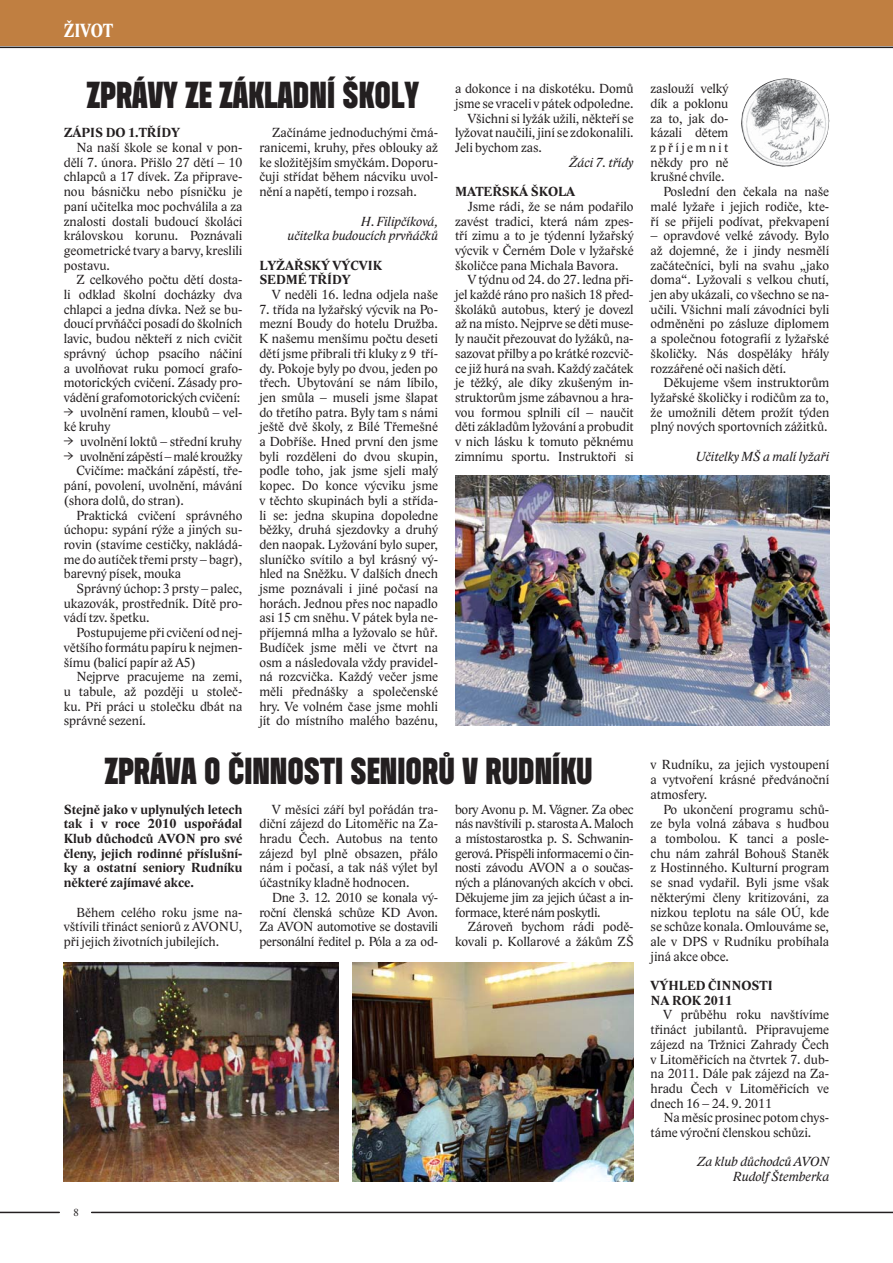
<style>
.page{position:relative;width:893px;height:1263px;background:#fff}
.page>*{position:absolute;margin:0;border:0;box-sizing:border-box;transform-origin:0 0}
.t1{font:37.5px "Header 15";color:#231f20}
.t2{font:700 19.5px "Lido STF Cond";color:#fff}
.t3{font:13.5px/14.7px "Lido ST";color:#231f20;text-align:justify}
.t4{font:700 13.5px/14.7px "Lido ST";color:#231f20}
.t5{font:italic 13.5px/14.7px "Lido ST";color:#231f20;text-align:right}
.t6{font:13.5px "Lido ST";letter-spacing:-.02em;color:#231f20}
.t7{font:13.5px "Lido ST";letter-spacing:.18em;color:#231f20}
.t8{font:10.5px "Lido STF";color:#231f20}
.s1{font-family:"Zeppelin 31"}
</style>
<div class="page">
<hr style="left:0;top:1212px;width:59px;height:1px;background:#231f20">
<hr style="left:92px;top:1212px;width:801px;height:1px;background:#231f20">
<hr style="left:0;top:47px;width:893px;height:1px;background:#231f20">
<img style="left:64px;top:962px;width:274px;height:219px">
<div style="left:0;top:0;width:893px;height:46px;background:#c07f41"></div>
<img style="left:455px;top:475px;width:374px;height:250px">
<img style="left:352px;top:962px;width:282px;height:219px">
<img style="left:817px;top:92px;width:11px;height:19px">
<h2 class="t2" style="left:64px;top:24px;width:51px">ŽIVOT</h2>
<h1 class="t1" style="left:87px;top:82px;width:334px">ZPRÁVY ZE ZÁKLADNÍ ŠKOLY</h1>
<p class="t4" style="left:64px;top:127px;width:118px">ZÁPIS DO 1.TŘÍDY</p>
<p class="t3" style="left:64px;top:141px;width:180px;text-indent:13px">Na naší škole se konal v pon&shy;dělí 7. února. Přišlo 27 dětí – 10 chlapců a 17 dívek. Za připrave&shy;nou básničku nebo písničku je paní učitelka moc pochválila a za znalosti dostali budoucí školáci královskou korunu. Poznávali geometrické tvary a barvy, kreslili postavu.</p>
<p class="t3" style="left:64px;top:274px;width:180px;text-indent:13px">Z celkového počtu dětí dosta&shy;li odklad školní docházky dva chlapci a jedna dívka. Než se bu&shy;doucí prvňáčci posadí do školních lavic, budou někteří z nich cvičit správný úchop psacího náčiní a uvolňovat ruku pomocí grafo&shy;motorických cvičení. Zásady pro&shy;vádění grafomotorických cvičení:</p>
<p class="t3" style="left:64px;top:406px;width:180px"><span class="s1">→</span> uvolnění ramen, kloubů – vel&shy;ké kruhy</p>
<p class="t3" style="left:64px;top:435px;width:180px"><span class="s1">→</span> uvolnění loktů – střední kruhy</p>
<p class="t6" style="left:64px;top:451px;width:180px"><span class="s1">→</span> uvolnění zápěstí – malé kroužky</p>
<p class="t3" style="left:77px;top:465px;width:167px">Cvičíme: mačkání zápěstí, tře-</p>
<p class="t3" style="left:64px;top:479px;width:180px">pání, povolení, uvolnění, mávání</p>
<p class="t3" style="left:64px;top:494px;width:122px">(shora dolů, do stran).</p>
<p class="t3" style="left:77px;top:509px;width:167px">Praktická cvičení správného</p>
<p class="t3" style="left:64px;top:524px;width:180px">úchopu: sypání rýže a jiných su-</p>
<p class="t3" style="left:64px;top:538px;width:180px">rovin (stavíme cestičky, nakládá-</p>
<p class="t3" style="left:64px;top:553px;width:180px">me do autíček třemi prsty – bagr),</p>
<p class="t3" style="left:64px;top:568px;width:119px">barevný písek, mouka</p>
<p class="t3" style="left:77px;top:582px;width:167px">Správný úchop: 3 prsty – palec,</p>
<p class="t3" style="left:64px;top:597px;width:180px">ukazovák, prostředník. Dítě pro-</p>
<p class="t3" style="left:64px;top:612px;width:87px">vádí tzv. špetku.</p>
<p class="t3" style="left:77px;top:626px;width:167px">Postupujeme při cvičení od nej-</p>
<p class="t3" style="left:64px;top:641px;width:180px">většího formátu papíru k nejmen-</p>
<p class="t3" style="left:64px;top:656px;width:133px">šímu (balicí papír až A5)</p>
<p class="t3" style="left:77px;top:671px;width:167px">Nejprve pracujeme na zemi,</p>
<p class="t3" style="left:64px;top:685px;width:180px">u tabule, až později u stoleč-</p>
<p class="t3" style="left:64px;top:700px;width:180px">ku. Při práci u stolečku dbát na</p>
<p class="t3" style="left:64px;top:715px;width:84px">správné sezení.</p>
<p class="t3" style="left:259px;top:127px;width:180px;text-indent:13px">Začínáme jednoduchými čmá&shy;ranicemi, kruhy, přes oblouky až ke složitějším smyčkám. Doporu&shy;čuji střídat během nácviku uvol&shy;nění a napětí, tempo i rozsah.</p>
<p class="t5" style="left:288px;top:215px;width:152px">H. Filipčíková,<br>učitelka budoucích prvňáčků</p>
<p class="t4" style="left:259px;top:259px;width:124px">LYŽAŘSKÝ VÝCVIK<br>SEDMÉ TŘÍDY</p>
<p class="t3" style="left:272px;top:288px;width:167px">V neděli 16. ledna odjela naše</p>
<p class="t3" style="left:259px;top:303px;width:180px">7. třída na lyžařský výcvik na Po&shy;mezní Boudy do hotelu Družba.<br>K našemu menšímu počtu deseti dětí jsme přibrali tři kluky z 9 tří&shy;dy. Pokoje byly po dvou, jeden po třech. Ubytování se nám líbilo, jen smůla – museli jsme šlapat do třetího patra. Byly tam s námi ještě dvě školy, z Bílé Třemešné a Dobříše. Hned první den jsme byli rozděleni do dvou skupin, podle toho, jak jsme sjeli malý kopec. Do konce výcviku jsme v těchto skupinách byli a střída&shy;li se: jedna skupina dopoledne běžky, druhá sjezdovky a druhý den naopak. Lyžování bylo super, sluníčko svítilo a byl krásný vý&shy;hled na Sněžku. V dalších dnech jsme poznávali i jiné počasí na horách. Jednou přes noc napadlo asi 15 cm sněhu. V pátek byla ne&shy;příjemná mlha a lyžovalo se hůř.<br>Budíček jsme měli ve čtvrt na osm a následovala vždy pravidel&shy;ná rozcvička. Každý večer jsme měli přednášky a společenské hry. Ve volném čase jsme mohli jít do místního malého bazénu,</p>
<p class="t3" style="left:455px;top:83px;width:180px">a dokonce i na diskotéku. Domů</p>
<p class="t3" style="left:455px;top:97px;width:180px">jsme se vraceli v pátek odpoledne.</p>
<p class="t3" style="left:468px;top:112px;width:167px">Všichni si lyžák užili, někteří se</p>
<p class="t3" style="left:455px;top:127px;width:180px">lyžovat naučili, jiní se zdokonalili.</p>
<p class="t3" style="left:455px;top:141px;width:88px">Jeli bychom zas.</p>
<p class="t5" style="left:569px;top:156px;width:66px">Žáci 7. třídy</p>
<p class="t4" style="left:455px;top:185px;width:122px">MATEŘSKÁ ŠKOLA</p>
<p class="t3" style="left:455px;top:200px;width:180px;text-indent:13px">Jsme rádi, že se nám podařilo zavést tradici, která nám zpes&shy;tří zimu a to je týdenní lyžařský výcvik v Černém Dole v lyžařské školičce pana Michala Bavora.</p>
<p class="t3" style="left:455px;top:274px;width:180px;text-indent:13px">V týdnu od 24. do 27. ledna při&shy;jel každé ráno pro našich 18 před&shy;školáků autobus, který je dovezl až na místo. Nejprve se děti muse&shy;ly naučit přezouvat do lyžáků, na&shy;sazovat přilby a po krátké rozcvič&shy;ce již hurá na svah. Každý začátek je těžký, ale díky zkušeným in&shy;struktorům jsme zábavnou a hra&shy;vou formou splnili cíl – naučit děti základům lyžování a probudit v nich lásku k tomuto pěknému zimnímu sportu. Instruktoři si</p>
<h1 class="t1" style="left:105px;top:758px;width:489px">ZPRÁVA O ČINNOSTI SENIORŮ V RUDNÍKU</h1>
<p class="t3" style="left:259px;top:803px;width:180px;text-indent:13px">V měsíci září byl pořádán tra&shy;diční zájezd do Litoměřic na Za&shy;hradu Čech. Autobus na tento zájezd byl plně obsazen, přálo nám i počasí, a tak náš výlet byl účastníky kladně hodnocen.</p>
<p class="t3" style="left:259px;top:891px;width:180px;text-indent:13px">Dne 3. 12. 2010 se konala vý&shy;roční členská schůze KD Avon.<br>Za AVON automotive se dostavili personální ředitel p. Póla a za od-</p>
<p class="t3" style="left:455px;top:803px;width:180px">bory Avonu p. M. Vágner. Za obec nás navštívili p. starosta A. Maloch a místostarostka p. S. Schwanin&shy;gerová. Přispěli informacemi o čin&shy;nosti závodu AVON a o součas&shy;ných a plánovaných akcích v obci.<br>Děkujeme jim za jejich účast a in&shy;formace, které nám poskytli.</p>
<p class="t3" style="left:455px;top:920px;width:180px;text-align:right">Zároveň bychom rádi podě&shy;kovali p. Kollarové a žákům ZŠ</p>
<p class="t4" style="left:64px;top:803px;width:180px;text-align:justify">Stejně jako v uplynulých letech tak i v roce 2010 uspořádal Klub důchodců AVON pro své členy, jejich rodinné příslušní&shy;ky a ostatní seniory Rudníku některé zajímavé akce.</p>
<p class="t3" style="left:64px;top:906px;width:180px;text-indent:13px">Během celého roku jsme na&shy;vštívili třináct seniorů z AVONU, při jejich životních jubilejích.</p>
<p class="t8" style="left:73px;top:1208px;width:7px">8</p>
<p class="t3" style="left:651px;top:83px;width:79px">zaslouží velký</p>
<p class="t3" style="left:651px;top:97px;width:79px">dík a poklonu</p>
<p class="t3" style="left:651px;top:112px;width:79px">za to, jak do-</p>
<p class="t3" style="left:651px;top:127px;width:79px">kázali dětem</p>
<p class="t7" style="left:651px;top:142px;width:79px">zpříjemnit</p>
<p class="t3" style="left:651px;top:156px;width:79px">někdy pro ně</p>
<p class="t3" style="left:651px;top:171px;width:75px">krušné chvíle.</p>
<p class="t3" style="left:663px;top:185px;width:167px">Poslední den čekala na naše</p>
<p class="t3" style="left:651px;top:200px;width:180px">malé lyžaře i jejich rodiče, kte-</p>
<p class="t3" style="left:651px;top:215px;width:180px">ří se přijeli podívat, překvapení</p>
<p class="t3" style="left:651px;top:230px;width:180px">– opravdové velké závody. Bylo až dojemné, že i jindy nesmělí začátečníci, byli na svahu „jako doma“. Lyžovali s velkou chutí, jen aby ukázali, co všechno se na&shy;učili. Všichni malí závodníci byli odměněni po zásluze diplomem a společnou fotografií z lyžařské školičky. Nás dospěláky hřály rozzářené oči našich dětí.</p>
<p class="t3" style="left:651px;top:377px;width:180px;text-indent:13px">Děkujeme všem instruktorům lyžařské školičky i rodičům za to, že umožnili dětem prožít týden plný nových sportovních zážitků.</p>
<p class="t5" style="left:696px;top:450px;width:135px">Učitelky MŠ a malí lyžaři</p>
<p class="t3" style="left:651px;top:759px;width:180px">v Rudníku, za jejich vystoupení a vytvoření krásné předvánoční atmosfery.</p>
<p class="t3" style="left:651px;top:803px;width:180px;text-indent:13px">Po ukončení programu schů&shy;ze byla volná zábava s hudbou a tombolou. K tanci a posle&shy;chu nám zahrál Bohouš Staněk z Hostinného. Kulturní program se snad vydařil. Byli jsme však některými členy kritizováni, za nizkou teplotu na sále OÚ, kde se schůze konala. Omlouváme se, ale v DPS v Rudníku probíhala jiná akce obce.</p>
<p class="t4" style="left:651px;top:979px;width:124px">VÝHLED ČINNOSTI<br>NA ROK 2011</p>
<p class="t3" style="left:651px;top:1009px;width:180px;text-indent:13px">V průběhu roku navštívíme třináct jubilantů. Připravujeme zájezd na Tržnici Zahrady Čech v Litoměřicích na čtvrtek 7. dub&shy;na 2011. Dále pak zájezd na Za&shy;hradu Čech v Litoměřicích ve dnech 16 – 24. 9. 2011</p>
<p class="t3" style="left:651px;top:1112px;width:180px;text-indent:13px">Na měsíc prosinec potom chys&shy;táme výroční členskou schůzi.</p>
<p class="t5" style="left:697px;top:1156px;width:134px">Za klub důchodců AVON<br>Rudolf Štemberka</p>
</div>
